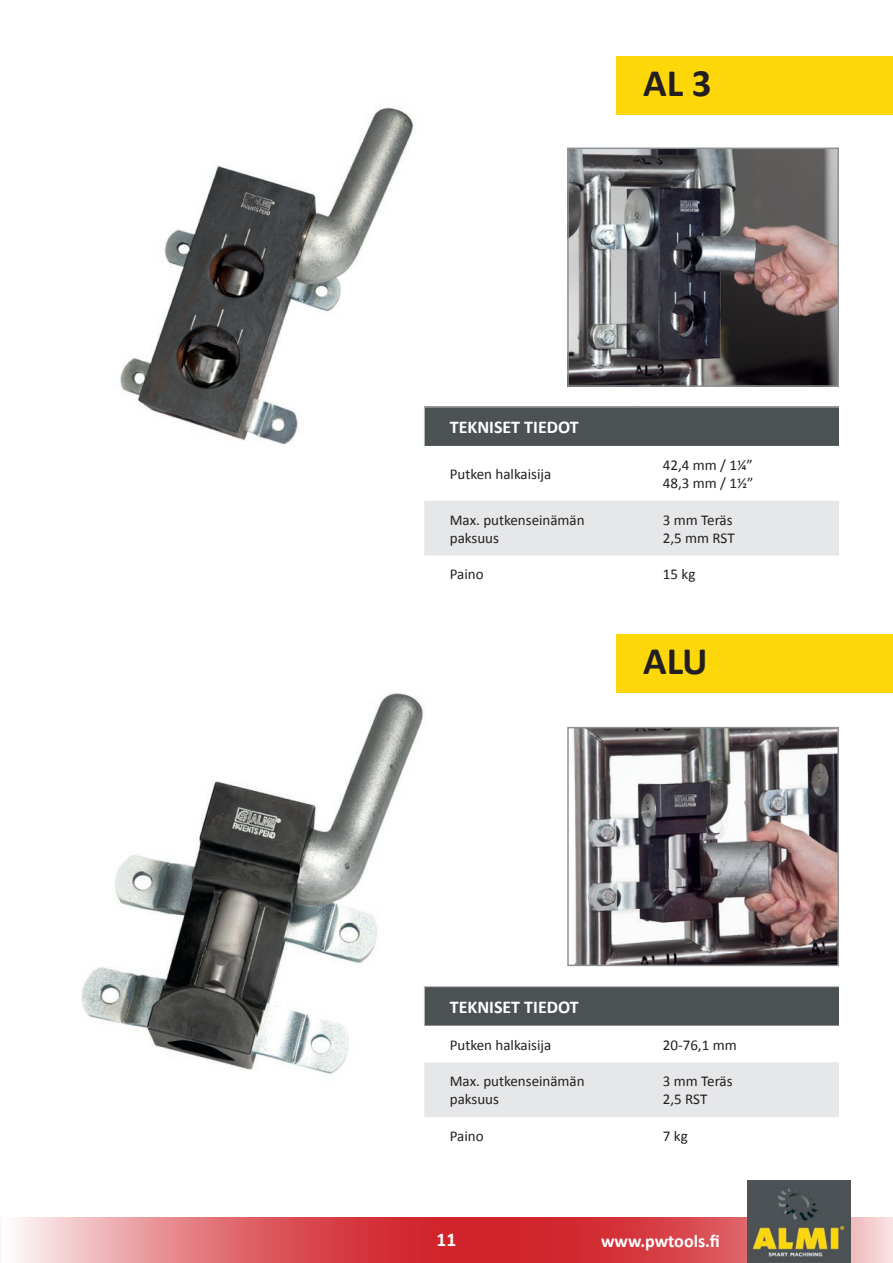
<style>
.page{position:relative;width:893px;height:1263px;background:#fff}
.page>*{position:absolute;margin:0;border:0;box-sizing:border-box;transform-origin:0 0}
.t1{font:700 39px "Calibri";color:#231f20}
.t2{font:700 19.5px "Calibri";color:#fff}
.t3{font:700 18px "Calibri";color:#fff}
.t4{font:15px/18px "Calibri";color:#231f20}
</style>
<div class="page">
<hr style="left:0;top:1217px;width:1px;height:46px;background:#d1232a">
<svg style="left:16px;top:1217px;width:877px;height:46px;background:#dd6166"></svg>
<img style="left:747px;top:1180px;width:104px;height:83px">
<img style="left:120px;top:107px;width:294px;height:338px">
<img style="left:81px;top:693px;width:343px;height:381px">
<div style="left:424px;top:407px;width:415px;height:39px;background:#4c5154"></div>
<div style="left:424px;top:501px;width:415px;height:54px;background:#e6e7e9"></div>
<hr style="left:424px;top:406px;width:213px;height:1px;background:#d1d2d4">
<hr style="left:424px;top:407px;width:1px;height:39px;background:#d1d2d4">
<hr style="left:637px;top:406px;width:202px;height:1px;background:#d1d2d4">
<div style="left:617px;top:56px;width:276px;height:58px;background:#fed70a"></div>
<div style="left:424px;top:986px;width:415px;height:40px;background:#4c5154"></div>
<div style="left:424px;top:1062px;width:415px;height:55px;background:#e6e7e9"></div>
<hr style="left:424px;top:986px;width:213px;height:1px;background:#d1d2d4">
<hr style="left:424px;top:987px;width:1px;height:39px;background:#d1d2d4">
<hr style="left:637px;top:986px;width:202px;height:1px;background:#d1d2d4">
<div style="left:617px;top:634px;width:276px;height:58px;background:#fed70a"></div>
<img style="left:573px;top:730px;width:263px;height:233px">
<div style="left:567px;top:727px;width:272px;height:239px;border:2px solid #8f9194"></div>
<img style="left:570px;top:151px;width:266px;height:233px">
<div style="left:567px;top:148px;width:272px;height:239px;border:2px solid #8f9194"></div>
<h1 class="t1" style="left:643px;top:58px;width:70px">AL 3</h1>
<p class="t3" style="left:450px;top:416px;width:130px">TEKNISET TIEDOT</p>
<p class="t4" style="left:450px;top:465px;width:103px">Putken halkaisija</p>
<p class="t4" style="left:663px;top:456px;width:92px">42,4 mm / 1¼”<br>48,3 mm / 1½”</p>
<p class="t4" style="left:450px;top:511px;width:136px">Max. putkenseinämän paksuus</p>
<p class="t4" style="left:663px;top:511px;width:73px">3 mm Teräs<br>2,5 mm RST</p>
<p class="t4" style="left:450px;top:565px;width:35px">Paino</p>
<p class="t4" style="left:663px;top:565px;width:34px">15 kg</p>
<h1 class="t1" style="left:643px;top:636px;width:66px">ALU</h1>
<p class="t3" style="left:450px;top:995px;width:130px">TEKNISET TIEDOT</p>
<p class="t4" style="left:450px;top:1036px;width:103px">Putken halkaisija</p>
<p class="t4" style="left:663px;top:1036px;width:75px">20-76,1 mm</p>
<p class="t4" style="left:450px;top:1072px;width:136px">Max. putkenseinämän paksuus</p>
<p class="t4" style="left:663px;top:1072px;width:71px">3 mm Teräs<br>2,5 RST</p>
<p class="t4" style="left:450px;top:1127px;width:35px">Paino</p>
<p class="t4" style="left:663px;top:1127px;width:26px">7 kg</p>
<h2 class="t2" style="left:437px;top:1227px;width:21px">11</h2>
<p class="t3" style="left:601px;top:1229px;width:120px">www.pwtools.fi</p>
</div>
